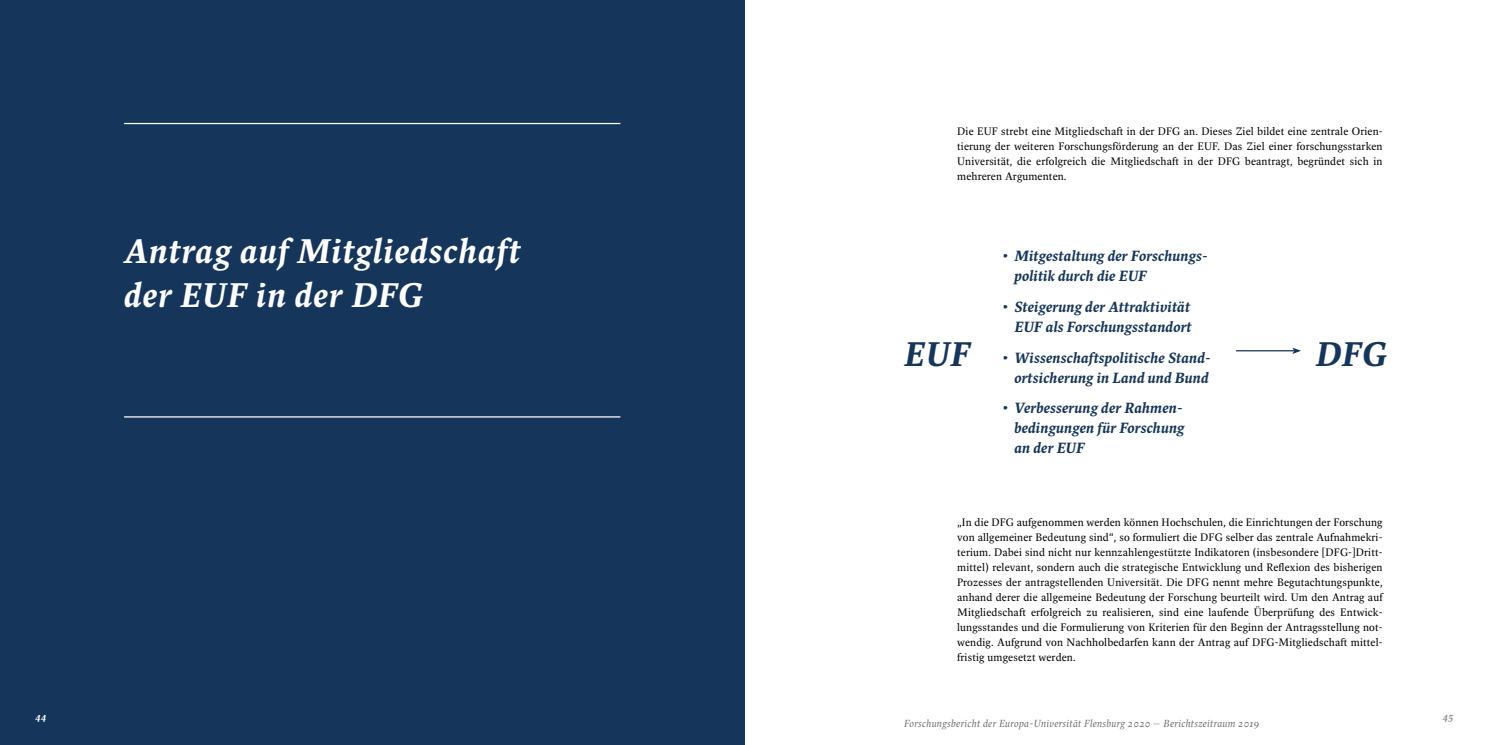
<style>
.page{position:relative;width:1489px;height:745px;background:#fff}
.page>*{position:absolute;margin:0;border:0;box-sizing:border-box;transform-origin:0 0}
.t1{font:italic 500 37.5px/43.8px "Spinoza Pro";letter-spacing:.02em;color:#fff}
.t2{font:italic 500 37.5px "Spinoza Pro";letter-spacing:.01em;color:#16355b}
.t3{font:italic 500 16.25px/20px "Spinoza Pro";color:#16355b}
.t4{font:11.88px/15px "Spinoza Pro";letter-spacing:.01em;color:#000;text-align:justify}
.t5{font:italic 11.25px "Spinoza Pro";letter-spacing:.02em;color:#706f6f}
.t6{font:italic 500 11.25px "Spinoza Pro";color:#fff}
.t7{font:italic 500 11.25px "Spinoza Pro";color:#909090}
</style>
<div class="page">
<div style="left:0;top:0;width:744px;height:744px;background:#16355b"></div>
<hr style="left:124px;top:123px;width:496px;height:1px;background:#fff">
<hr style="left:124px;top:416px;width:496px;height:1px;background:#fff">
<hr style="left:1235px;top:350px;width:59px;height:1px;background:#16355b">
<svg style="left:1292px;top:347px;width:8px;height:7px"></svg>
<h1 class="t1" style="left:124px;top:229px;width:398px">Antrag auf Mitgliedschaft der EUF in der DFG</h1>
<p class="t4" style="left:957px;top:124px;width:427px">Die EUF strebt eine Mitgliedschaft in der DFG an. Dieses Ziel bildet eine zentrale Orien&shy;tierung der weiteren Forschungsförderung an der EUF. Das Ziel einer forschungsstarken Universität, die erfolgreich die Mitgliedschaft in der DFG beantragt, begründet sich in mehreren Argumenten.</p>
<h2 class="t3" style="left:1014px;top:246px;width:195px;text-indent:-11px">• Mitgestaltung der Forschungs&shy;politik durch die EUF</h2>
<h2 class="t3" style="left:1003px;top:296px;width:190px;text-align:right">• Steigerung der Attraktivität<br>EUF als Forschungsstandort</h2>
<h2 class="t3" style="left:1003px;top:347px;width:209px;text-align:center">• Wissenschaftspolitische Stand&shy;ortsicherung in Land und Bund</h2>
<h2 class="t3" style="left:1014px;top:398px;width:172px;text-indent:-11px">• Verbesserung der Rahmen&shy;bedingungen für Forschung an der EUF</h2>
<h1 class="t2" style="left:904px;top:332px;width:69px">EUF</h1>
<h1 class="t2" style="left:1315px;top:332px;width:73px">DFG</h1>
<p class="t4" style="left:957px;top:514px;width:427px">„In die DFG aufgenommen werden können Hochschulen, die Einrichtungen der Forschung von allgemeiner Bedeutung sind“, so formuliert die DFG selber das zentrale Aufnahmekri&shy;terium. Dabei sind nicht nur kennzahlengestützte Indikatoren (insbesondere [DFG-]Dritt&shy;mittel) relevant, sondern auch die strategische Entwicklung und Reflexion des bisherigen Prozesses der antragstellenden Universität. Die DFG nennt mehre Begutachtungspunkte, anhand derer die allgemeine Bedeutung der Forschung beurteilt wird. Um den Antrag auf Mitgliedschaft erfolgreich zu realisieren, sind eine laufende Überprüfung des Entwick&shy;lungsstandes und die Formulierung von Kriterien für den Beginn der Antragsstellung not&shy;wendig. Aufgrund von Nachholbedarfen kann der Antrag auf DFG-Mitgliedschaft mittel&shy;fristig umgesetzt werden.</p>
<p class="t6" style="left:35px;top:709px;width:13px">44</p>
<p class="t7" style="left:1442px;top:709px;width:12px">45</p>
<p class="t5" style="left:904px;top:717px;width:357px">Forschungsbericht der Europa-Universität Flensburg 2020 – Berichtszeitraum 2019</p>
</div>
